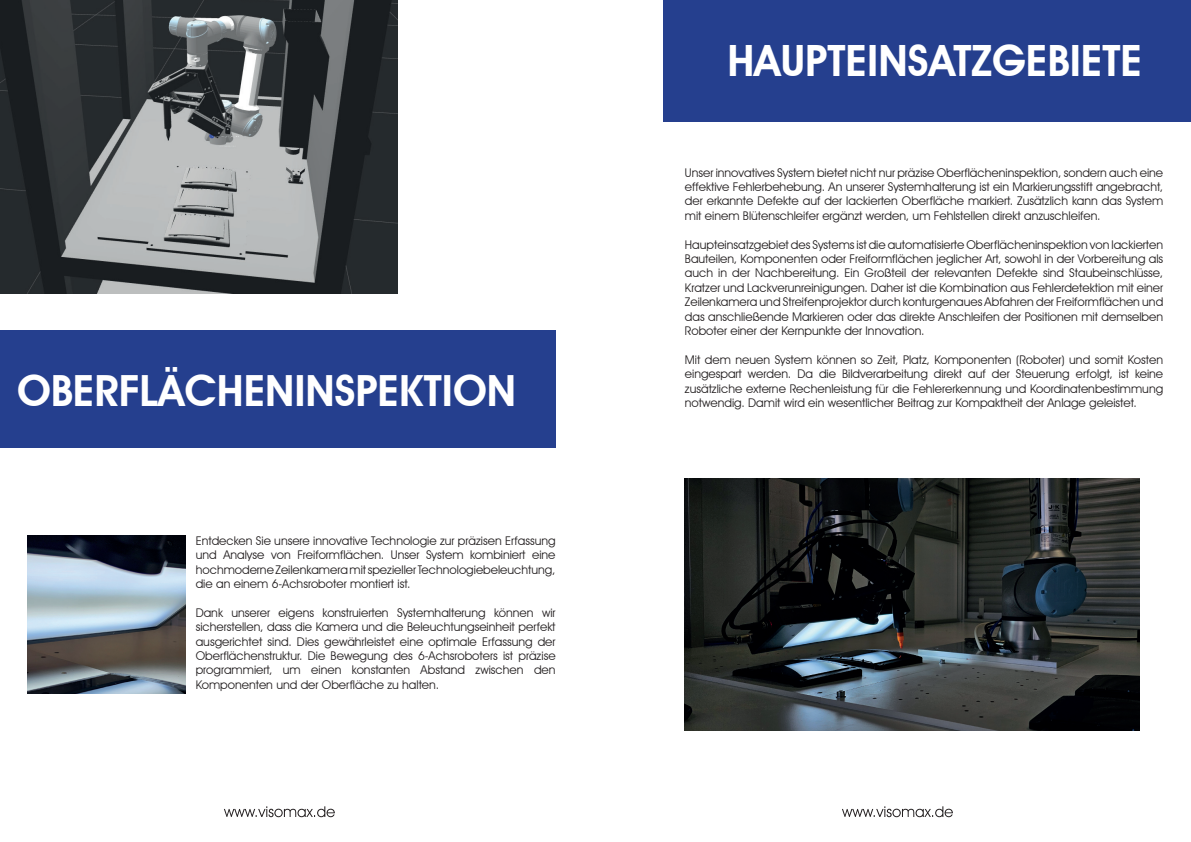
<style>
.page{position:relative;width:1191px;height:842px;background:#fff}
.page>*{position:absolute;margin:0;border:0;box-sizing:border-box;transform-origin:0 0}
.t1{font:600 43.1px "Avant Garde IT Cby BT";color:#fff}
.t2{font:600 43px "Avant Garde IT Cby BT";color:#fff}
.t3{font:12px/14.4px "Avant Garde IT Cby BT";color:#231f20;text-align:justify}
</style>
<div class="page">
<img style="left:0;top:0;width:397px;height:293px">
<div style="left:0;top:330px;width:555px;height:118px;background:#253f8e"></div>
<img style="left:27px;top:536px;width:158px;height:157px">
<img style="left:685px;top:478px;width:454px;height:253px">
<div style="left:664px;top:0;width:527px;height:121px;background:#253f8e"></div>
<svg style="left:224px;top:806px;width:111px;height:11px"></svg>
<svg style="left:842px;top:806px;width:111px;height:11px"></svg>
<h2 class="t2" style="left:17px;top:365px;width:501px">OBERFLÄCHENINSPEKTION</h2>
<p class="t3" style="left:196px;top:533px;width:361px">Entdecken Sie unsere innovative Technologie zur präzisen Erfassung und Analyse von Freiformflächen. Unser System kombiniert eine hochmoderne Zeilenkamera mit spezieller Technologiebeleuchtung, die an einem 6-Achsroboter montiert ist.</p>
<p class="t3" style="left:196px;top:605px;width:361px">Dank unserer eigens konstruierten Systemhalterung können wir sicherstellen, dass die Kamera und die Beleuchtungseinheit perfekt ausgerichtet sind. Dies gewährleistet eine optimale Erfassung der Oberflächenstruktur. Die Bewegung des 6-Achsroboters ist präzise programmiert, um einen konstanten Abstand zwischen den Komponenten und der Oberfläche zu halten.</p>
<h1 class="t1" style="left:727px;top:35px;width:416px">HAUPTEINSATZGEBIETE</h1>
<p class="t3" style="left:685px;top:165px;width:480px">Unser innovatives System bietet nicht nur präzise Oberflächeninspektion, sondern auch eine effektive Fehlerbehebung. An unserer Systemhalterung ist ein Markierungsstift angebracht, der erkannte Defekte auf der lackierten Oberfläche markiert. Zusätzlich kann das System mit einem Blütenschleifer ergänzt werden, um Fehlstellen direkt anzuschleifen.</p>
<p class="t3" style="left:685px;top:237px;width:480px">Haupteinsatzgebiet des Systems ist die automatisierte Oberflächeninspektion von lackierten Bauteilen, Komponenten oder Freiformflächen jeglicher Art, sowohl in der Vorbereitung als auch in der Nachbereitung. Ein Großteil der relevanten Defekte sind Staubeinschlüsse, Kratzer und Lackverunreinigungen. Daher ist die Kombination aus Fehlerdetektion mit einer Zeilenkamera und Streifenprojektor durch konturgenaues Abfahren der Freiformflächen und das anschließende Markieren oder das direkte Anschleifen der Positionen mit demselben Roboter einer der Kernpunkte der Innovation.</p>
<p class="t3" style="left:685px;top:352px;width:480px">Mit dem neuen System können so Zeit, Platz, Komponenten (Roboter) und somit Kosten eingespart werden. Da die Bildverarbeitung direkt auf der Steuerung erfolgt, ist keine zusätzliche externe Rechenleistung für die Fehlererkennung und Koordinatenbestimmung notwendig. Damit wird ein wesentlicher Beitrag zur Kompaktheit der Anlage geleistet.</p>
</div>
